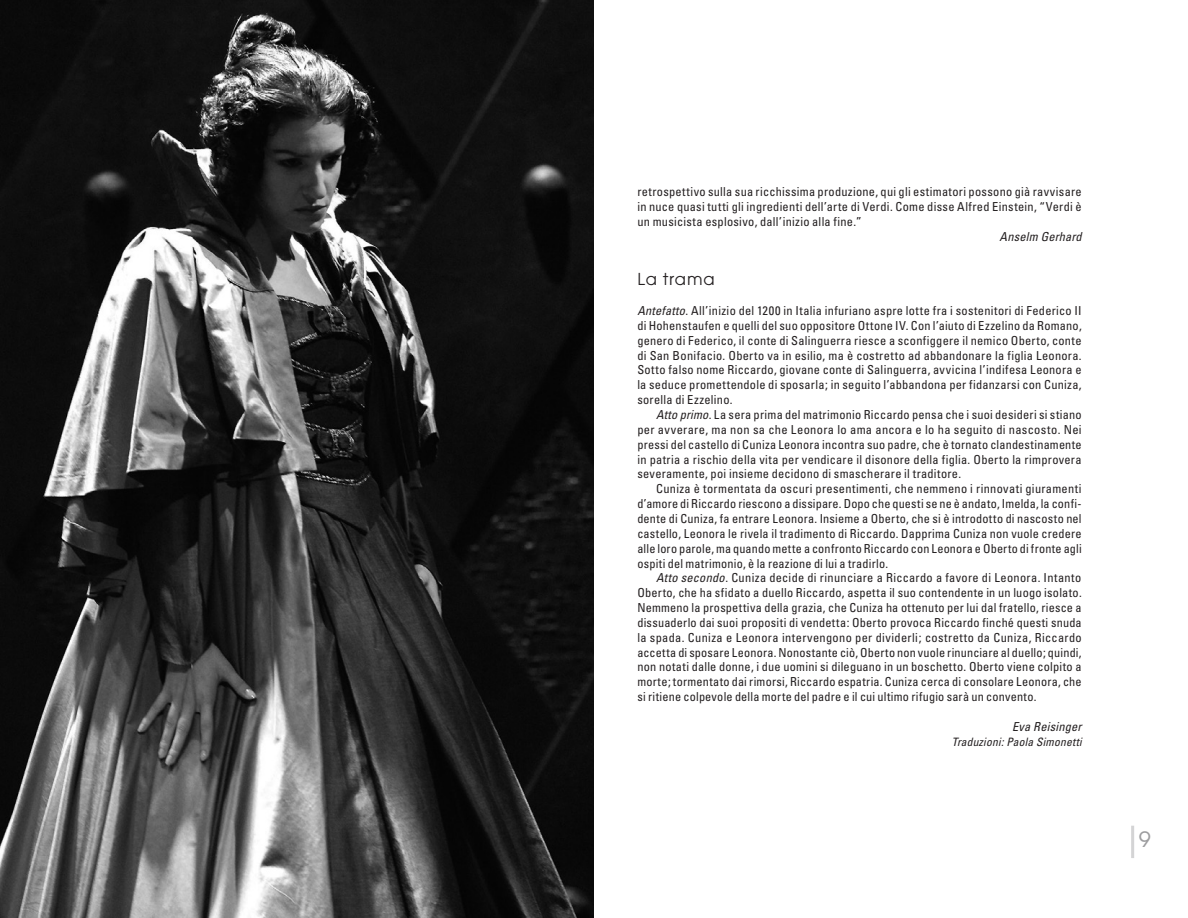
<style>
.page{position:relative;width:1188px;height:918px;background:#fff}
.page>*{position:absolute;margin:0;border:0;box-sizing:border-box;transform-origin:0 0}
.t1{font:21px "ITC Avant Garde Std";color:#9d9d9f}
.t2{font:18.15px "Avant Garde Gothic Itc T";letter-spacing:.055em;color:#231f20}
.t3{font:condensed 12.3px/14.9px "Univers";letter-spacing:.02em;color:#231f20;text-align:justify}
.t4{font:italic condensed 12.3px "Univers";letter-spacing:.015em;color:#231f20}
.t5{font:italic condensed 11.55px "Univers";letter-spacing:.02em;color:#231f20}
.s1{font-style:italic}
</style>
<div class="page">
<hr style="left:1131px;top:826px;width:3px;height:32px;background:#d4d4d5">
<img style="left:0;top:0;width:594px;height:918px">
<p class="t3" style="left:637px;top:184px;width:446px">retrospettivo sulla sua ricchissima produzione, qui gli estimatori possono già ravvisare in nuce quasi tutti gli ingredienti dell’arte di Verdi. Come disse Alfred Einstein, “Verdi è un musicista esplosivo, dall’inizio alla fine.”</p>
<p class="t4" style="left:1000px;top:229px;width:84px">Anselm Gerhard</p>
<h2 class="t2" style="left:637px;top:269px;width:79px">La trama</h2>
<p class="t3" style="left:637px;top:303px;width:446px"><span class="s1">Antefatto</span>. All’inizio del 1200 in Italia infuriano aspre lotte fra i sostenitori di Federico II di Hohenstaufen e quelli del suo oppositore Ottone IV. Con l’aiuto di Ezzelino da Romano, genero di Federico, il conte di Salinguerra riesce a sconfiggere il nemico Oberto, conte di San Bonifacio. Oberto va in esilio, ma è costretto ad abbandonare la figlia Leonora.<br>Sotto falso nome Riccardo, giovane conte di Salinguerra, avvicina l’indifesa Leonora e la seduce promettendole di sposarla; in seguito l’abbandona per fidanzarsi con Cuniza, sorella di Ezzelino.</p>
<p class="t3" style="left:637px;top:407px;width:446px;text-indent:19px"><span class="s1">Atto primo</span>. La sera prima del matrimonio Riccardo pensa che i suoi desideri si stiano per avverare, ma non sa che Leonora lo ama ancora e lo ha seguito di nascosto. Nei pressi del castello di Cuniza Leonora incontra suo padre, che è tornato clandestinamente in patria a rischio della vita per vendicare il disonore della figlia. Oberto la rimprovera severamente, poi insieme decidono di smascherare il traditore.</p>
<p class="t3" style="left:637px;top:481px;width:446px;text-indent:19px">Cuniza è tormentata da oscuri presentimenti, che nemmeno i rinnovati giuramenti d’amore di Riccardo riescono a dissipare. Dopo che questi se ne è andato, Imelda, la confi&shy;dente di Cuniza, fa entrare Leonora. Insieme a Oberto, che si è introdotto di nascosto nel castello, Leonora le rivela il tradimento di Riccardo. Dapprima Cuniza non vuole credere alle loro parole, ma quando mette a confronto Riccardo con Leonora e Oberto di fronte agli ospiti del matrimonio, è la reazione di lui a tradirlo.</p>
<p class="t3" style="left:637px;top:570px;width:446px;text-indent:19px"><span class="s1">Atto secondo</span>. Cuniza decide di rinunciare a Riccardo a favore di Leonora. Intanto Oberto, che ha sfidato a duello Riccardo, aspetta il suo contendente in un luogo isolato.<br>Nemmeno la prospettiva della grazia, che Cuniza ha ottenuto per lui dal fratello, riesce a dissuaderlo dai suoi propositi di vendetta: Oberto provoca Riccardo finché questi snuda la spada. Cuniza e Leonora intervengono per dividerli; costretto da Cuniza, Riccardo accetta di sposare Leonora. Nonostante ciò, Oberto non vuole rinunciare al duello; quindi, non notati dalle donne, i due uomini si dileguano in un boschetto. Oberto viene colpito a morte; tormentato dai rimorsi, Riccardo espatria. Cuniza cerca di consolare Leonora, che si ritiene colpevole della morte del padre e il cui ultimo rifugio sarà un convento.</p>
<p class="t4" style="left:1012px;top:719px;width:71px">Eva Reisinger</p>
<p class="t5" style="left:952px;top:734px;width:131px">Traduzioni: Paola Simonetti</p>
<h1 class="t1" style="left:1139px;top:827px;width:14px">9</h1>
</div>
